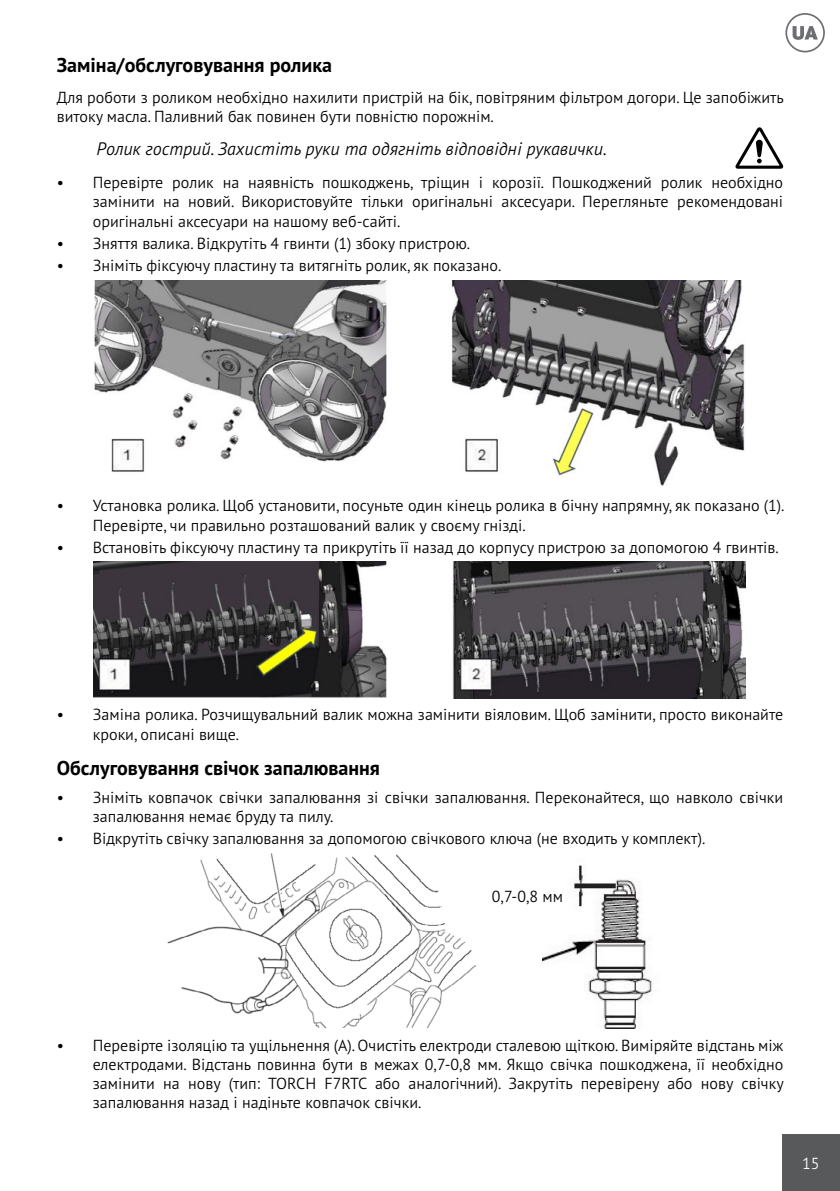
<style>
.page{position:relative;width:840px;height:1191px;background:#fff}
.page>*{position:absolute;margin:0;border:0;box-sizing:border-box;transform-origin:0 0}
.t1{font:700 20px "PT Sans Pro";color:#000}
.t2{font:italic 300 18px "PT Sans Pro";color:#000}
.t3{font:300 16px/19.2px "PT Sans Pro";color:#000}
.t4{font:300 16px "PT Sans Pro";color:#fff}
</style>
<div class="page">
<svg style="left:785px;top:13px;width:39px;height:39px"></svg>
<div style="left:781px;top:1134px;width:58px;height:57px;background:#58595b"></div>
<img style="left:94px;top:281px;width:650px;height:205px">
<img style="left:94px;top:561px;width:651px;height:137px">
<img style="left:167px;top:853px;width:308px;height:174px">
<img style="left:542px;top:865px;width:110px;height:163px">
<svg style="left:735px;top:127px;width:48px;height:42px"></svg>
<p class="t1" style="left:57px;top:52px;width:277px">Заміна/обслуговування ролика</p>
<p class="t3" style="left:57px;top:87px;width:728px">Для роботи з роликом необхідно нахилити пристрій на бік, повітряним фільтром догори. Це запобіжить витоку масла. Паливний бак повинен бути повністю порожнім.</p>
<p class="t2" style="left:96px;top:137px;width:511px">Ролик гострий. Захистіть руки та одягніть відповідні рукавички.</p>
<p class="t3" style="left:93px;top:172px;width:691px;text-align:justify;text-indent:-36px">• Перевірте ролик на наявність пошкоджень, тріщин і корозії. Пошкоджений ролик необхідно замінити на новий. Використовуйте тільки оригінальні аксесуари. Перегляньте рекомендовані оригінальні аксесуари на нашому веб-сайті.</p>
<p class="t3" style="left:57px;top:233px;width:414px">• Зняття валика. Відкрутіть 4 гвинти (1) збоку пристрою.</p>
<p class="t3" style="left:57px;top:255px;width:446px">• Зніміть фіксуючу пластину та витягніть ролик, як показано.</p>
<p class="t3" style="left:93px;top:496px;width:693px;text-indent:-36px">• Установка ролика. Щоб установити, посуньте один кінець ролика в бічну напрямну, як показано (1).<br>Перевірте, чи правильно розташований валик у своєму гнізді.</p>
<p class="t3" style="left:57px;top:537px;width:723px">• Встановіть фіксуючу пластину та прикрутіть її назад до корпусу пристрою за допомогою 4 гвинтів.</p>
<p class="t3" style="left:93px;top:704px;width:691px;text-indent:-36px">• Заміна ролика. Розчищувальний валик можна замінити віяловим. Щоб замінити, просто виконайте кроки, описані вище.</p>
<p class="t1" style="left:57px;top:754px;width:324px">Обслуговування свічок запалювання</p>
<p class="t3" style="left:93px;top:787px;width:691px;text-indent:-36px">• Зніміть ковпачок свічки запалювання зі свічки запалювання. Переконайтеся, що навколо свічки запалювання немає бруду та пилу.</p>
<p class="t3" style="left:57px;top:828px;width:649px">• Відкрутіть свічку запалювання за допомогою свічкового ключа (не входить у комплект).</p>
<p class="t3" style="left:491px;top:886px;width:73px">0,7-0,8 мм</p>
<p class="t3" style="left:93px;top:1035px;width:692px;text-align:justify;text-indent:-36px">• Перевірте ізоляцію та ущільнення (A). Очистіть електроди сталевою щіткою. Виміряйте відстань між електродами. Відстань повинна бути в межах 0,7-0,8 мм. Якщо свічка пошкоджена, її необхідно замінити на нову (тип: TORCH F7RTC або аналогічний). Закрутіть перевірену або нову свічку запалювання назад і надіньте ковпачок свічки.</p>
<p class="t4" style="left:801px;top:1152px;width:19px">15</p>
</div>
